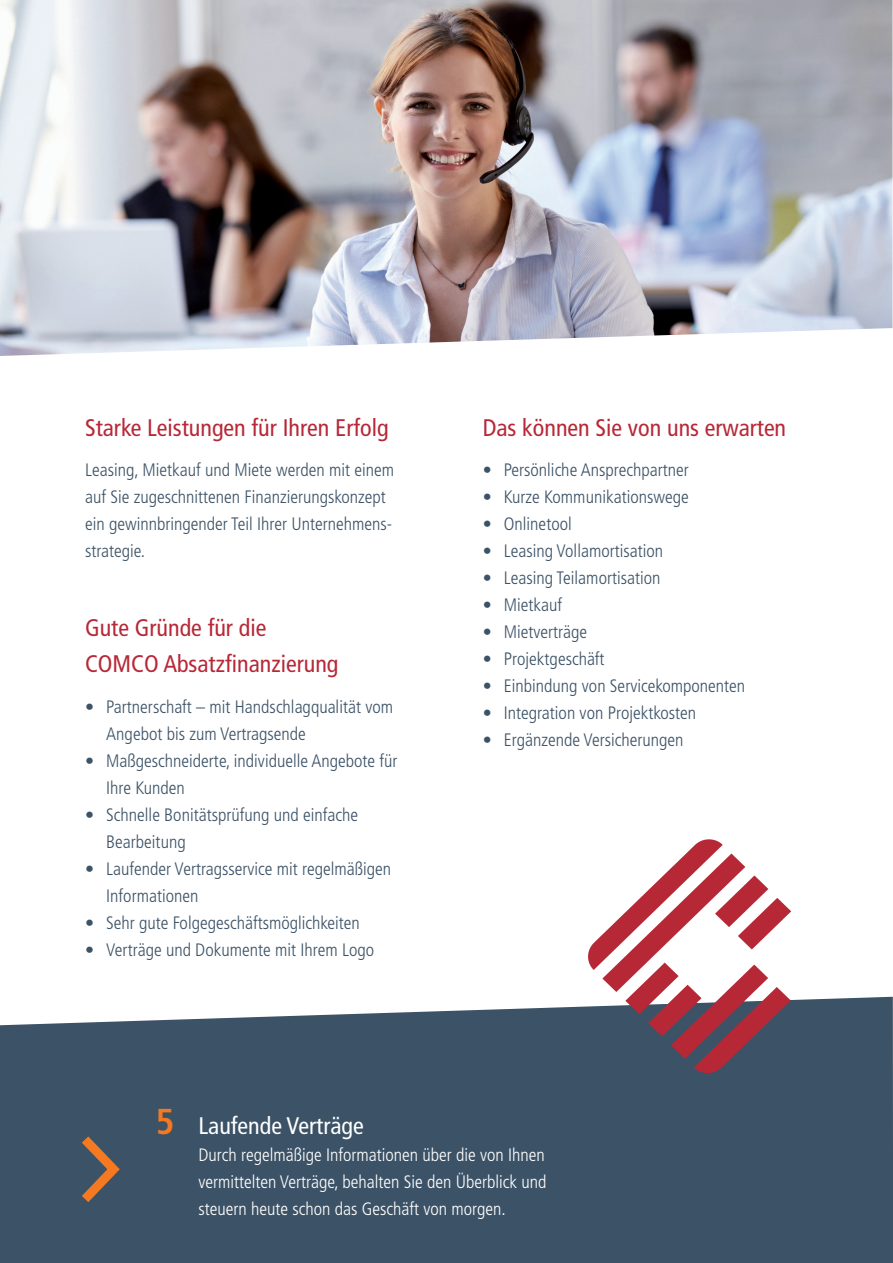
<style>
.page{position:relative;width:893px;height:1263px;background:#fff}
.page>*{position:absolute;margin:0;border:0;box-sizing:border-box;transform-origin:0 0}
.t1{font:condensed 24px/36px "Frutiger";color:#b72837}
.t2{font:condensed 24px "Frutiger";color:#fff}
.t3{font:300 condensed 18px/27px "Frutiger";color:#3c5266}
.t4{font:300 condensed 18px/27px "Frutiger";color:#fff;text-align:justify}
.s1{font-weight:700;font-size:36px;color:#f47921}
</style>
<div class="page">
<div style="left:0;top:997px;width:892px;height:266px;background:#3c5266"></div>
<img style="left:0;top:0;width:892px;height:356px">
<img style="left:583px;top:839px;width:212px;height:237px">
<svg style="left:72px;top:1127px;width:54px;height:85px;background:#59585a"></svg>
<h1 class="t1" style="left:85px;top:411px;width:305px">Starke Leistungen für Ihren Erfolg</h1>
<p class="t3" style="left:85px;top:458px;width:310px">Leasing, Mietkauf und Miete werden mit einem auf Sie zugeschnittenen Finanzierungskonzept ein gewinnbringender Teil Ihrer Unternehmens&shy;strategie.</p>
<h1 class="t1" style="left:85px;top:612px;width:255px">Gute Gründe für die<br>COMCO Absatzfinanzierung</h1>
<p class="t3" style="left:106px;top:695px;width:288px;text-indent:-21px">• Partnerschaft – mit Handschlagqualität vom<br>Angebot bis zum Vertragsende</p>
<p class="t3" style="left:106px;top:749px;width:293px;text-indent:-21px">• Maßgeschneiderte, individuelle Angebote für<br>Ihre Kunden</p>
<p class="t3" style="left:106px;top:803px;width:253px;text-indent:-21px">• Schnelle Bonitätsprüfung und einfache<br>Bearbeitung</p>
<p class="t3" style="left:106px;top:857px;width:286px;text-indent:-21px">• Laufender Vertragsservice mit regelmäßigen<br>Informationen</p>
<p class="t3" style="left:85px;top:911px;width:276px">• Sehr gute Folgegeschäftsmöglichkeiten</p>
<p class="t3" style="left:85px;top:938px;width:291px">• Verträge und Dokumente mit Ihrem Logo</p>
<h1 class="t1" style="left:483px;top:411px;width:305px">Das können Sie von uns erwarten</h1>
<p class="t3" style="left:483px;top:458px;width:207px">• Persönliche Ansprechpartner</p>
<p class="t3" style="left:483px;top:485px;width:207px">• Kurze Kommunikationswege</p>
<p class="t3" style="left:483px;top:512px;width:91px">• Onlinetool</p>
<p class="t3" style="left:483px;top:539px;width:182px">• Leasing Vollamortisation</p>
<p class="t3" style="left:483px;top:566px;width:179px">• Leasing Teilamortisation</p>
<p class="t3" style="left:483px;top:593px;width:81px">• Mietkauf</p>
<p class="t3" style="left:483px;top:620px;width:106px">• Mietverträge</p>
<p class="t3" style="left:483px;top:647px;width:123px">• Projektgeschäft</p>
<p class="t3" style="left:483px;top:674px;width:264px">• Einbindung von Servicekomponenten</p>
<p class="t3" style="left:483px;top:701px;width:215px">• Integration von Projektkosten</p>
<p class="t3" style="left:483px;top:728px;width:202px">• Ergänzende Versicherungen</p>
<h1 class="t2" style="left:156px;top:1116px;width:209px"><span class="s1">5</span> Laufende Verträge</h1>
<p class="t4" style="left:198px;top:1143px;width:350px">Durch regelmäßige Informationen über die von Ihnen vermittelten Verträge, behalten Sie den Überblick und steuern heute schon das Geschäft von morgen.</p>
</div>
